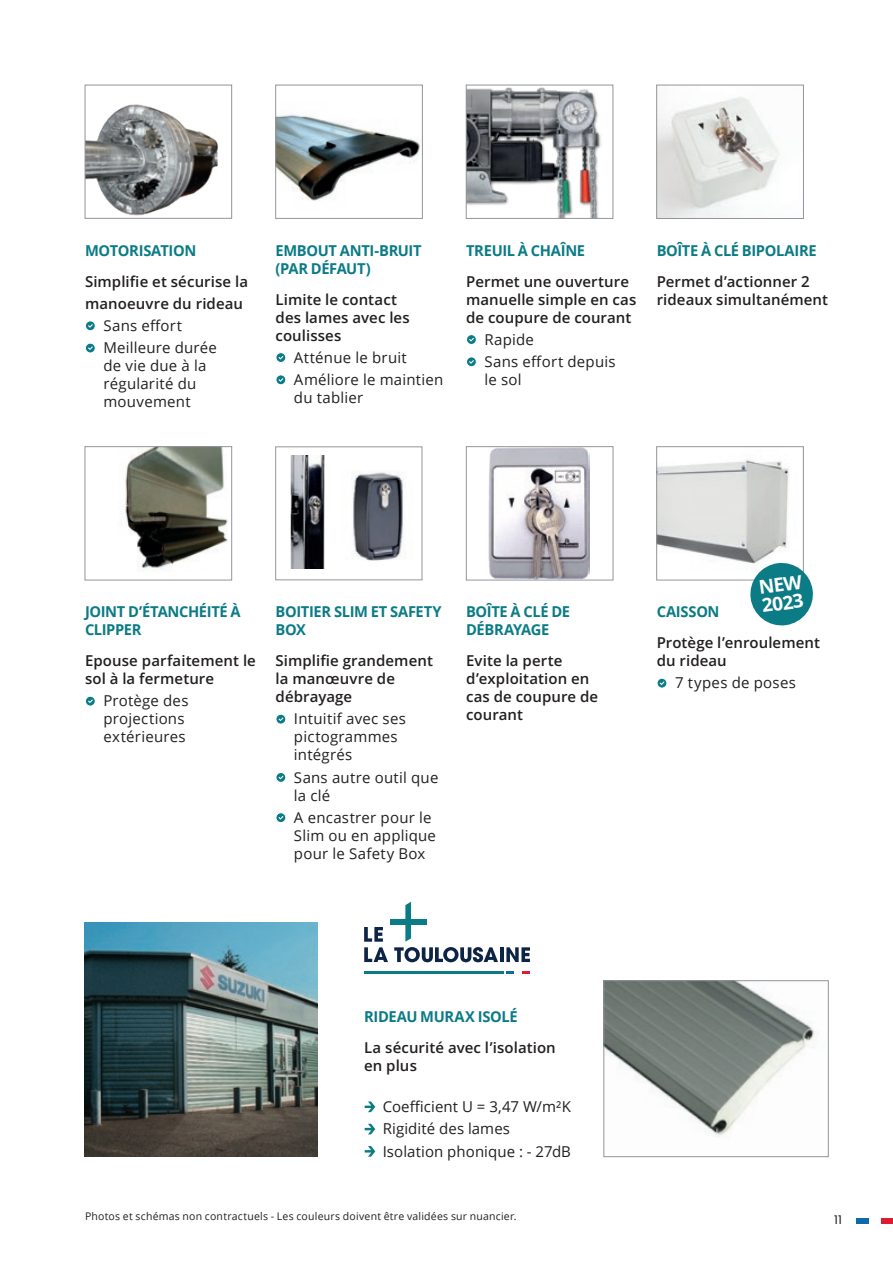
<style>
.page{position:relative;width:893px;height:1263px;background:#fff}
.page>*{position:absolute;margin:0;border:0;box-sizing:border-box;transform-origin:0 0}
.t1{font:700 19.05px/18.8px "Open Sans";color:#fff}
.t2{font:600 15px/18px "Open Sans";letter-spacing:.005em;color:#231f20}
.t3{font:15px/18px "Open Sans";letter-spacing:.015em;color:#231f20}
.t4{font:700 15px/18px "Open Sans";letter-spacing:-.025em;color:#0b7b85}
.t5{font:12px "Poppins";color:#231f20}
.t6{font:10.5px "Open Sans";letter-spacing:.02em;color:#231f20}
</style>
<div class="page">
<div style="left:881px;top:1218px;width:12px;height:6px;background:#db1e2e"></div>
<div style="left:856px;top:1218px;width:12px;height:6px;background:#0f6aab"></div>
<svg style="left:85px;top:321px;width:10px;height:10px"></svg>
<div style="left:85px;top:320px;width:11px;height:11px;border:1px solid #fff;border-radius:50%"></div>
<svg style="left:88px;top:324px;width:5px;height:4px"></svg>
<svg style="left:85px;top:343px;width:10px;height:10px"></svg>
<div style="left:85px;top:343px;width:11px;height:10px;border:1px solid #fff;border-radius:50%"></div>
<svg style="left:88px;top:346px;width:5px;height:4px"></svg>
<svg style="left:276px;top:353px;width:10px;height:9px"></svg>
<div style="left:276px;top:352px;width:10px;height:11px;border:1px solid #fff;border-radius:50%"></div>
<svg style="left:276px;top:375px;width:10px;height:10px"></svg>
<div style="left:276px;top:374px;width:10px;height:11px;border:1px solid #fff;border-radius:50%"></div>
<svg style="left:278px;top:378px;width:5px;height:4px"></svg>
<div style="left:466px;top:335px;width:10px;height:9px;background:#0b7b85;border-radius:50%"></div>
<div style="left:466px;top:334px;width:11px;height:11px;border:1px solid #fff;border-radius:50%"></div>
<svg style="left:469px;top:338px;width:5px;height:4px"></svg>
<svg style="left:466px;top:357px;width:10px;height:10px"></svg>
<div style="left:466px;top:356px;width:11px;height:11px;border:1px solid #fff;border-radius:50%"></div>
<svg style="left:469px;top:360px;width:5px;height:4px"></svg>
<svg style="left:85px;top:696px;width:10px;height:10px"></svg>
<div style="left:85px;top:696px;width:11px;height:10px;border:1px solid #fff;border-radius:50%"></div>
<svg style="left:88px;top:699px;width:5px;height:4px"></svg>
<div style="left:276px;top:714px;width:10px;height:10px;background:#0b7b85;border-radius:50%"></div>
<div style="left:276px;top:714px;width:10px;height:10px;border:1px solid #fff;border-radius:50%"></div>
<svg style="left:278px;top:717px;width:5px;height:4px"></svg>
<svg style="left:276px;top:772px;width:10px;height:10px"></svg>
<div style="left:276px;top:772px;width:10px;height:11px;border:1px solid #fff;border-radius:50%"></div>
<svg style="left:278px;top:776px;width:5px;height:3px"></svg>
<svg style="left:276px;top:813px;width:10px;height:10px"></svg>
<div style="left:276px;top:812px;width:10px;height:11px;border:1px solid #fff;border-radius:50%"></div>
<svg style="left:278px;top:816px;width:5px;height:4px"></svg>
<svg style="left:657px;top:678px;width:10px;height:10px"></svg>
<div style="left:657px;top:678px;width:10px;height:10px;border:1px solid #fff;border-radius:50%"></div>
<svg style="left:660px;top:681px;width:4px;height:4px"></svg>
<img style="left:605px;top:982px;width:211px;height:155px">
<div style="left:603px;top:980px;width:226px;height:177px;border:1px solid #939598"></div>
<svg style="left:365px;top:1101px;width:10px;height:11px"></svg>
<svg style="left:365px;top:1124px;width:10px;height:10px"></svg>
<svg style="left:365px;top:1146px;width:10px;height:11px"></svg>
<hr style="left:500px;top:947px;width:4px;height:15px;background:#0e2447">
<svg style="left:506px;top:947px;width:24px;height:15px"></svg>
<svg style="left:506px;top:971px;width:24px;height:3px"></svg>
<hr style="left:364px;top:971px;width:140px;height:3px;background:#0b7b85">
<svg style="left:394px;top:902px;width:104px;height:60px"></svg>
<div style="left:390px;top:919px;width:36px;height:5px;background:#0b7b85"></div>
<svg style="left:364px;top:927px;width:24px;height:35px"></svg>
<img style="left:85px;top:923px;width:232px;height:234px">
<img style="left:87px;top:104px;width:131px;height:112px">
<div style="left:85px;top:85px;width:147px;height:134px;border:1px solid #939598"></div>
<img style="left:125px;top:448px;width:103px;height:124px">
<div style="left:85px;top:446px;width:147px;height:134px;border:1px solid #939598"></div>
<img style="left:468px;top:87px;width:133px;height:130px">
<div style="left:466px;top:85px;width:147px;height:134px;border:1px solid #939598"></div>
<img style="left:658px;top:97px;width:122px;height:120px">
<div style="left:656px;top:85px;width:148px;height:134px;border:1px solid #939598"></div>
<img style="left:277px;top:114px;width:143px;height:87px">
<div style="left:275px;top:85px;width:148px;height:134px;border:1px solid #939598"></div>
<img style="left:488px;top:448px;width:101px;height:130px">
<div style="left:466px;top:446px;width:147px;height:134px;border:1px solid #939598"></div>
<div style="left:275px;top:447px;width:147px;height:133px;background:#fff;border:1px solid #939598"></div>
<img style="left:275px;top:455px;width:50px;height:114px">
<img style="left:351px;top:470px;width:55px;height:91px">
<img style="left:658px;top:459px;width:131px;height:104px">
<div style="left:656px;top:446px;width:147px;height:134px;border:1px solid #939598"></div>
<svg style="left:748px;top:561px;width:65px;height:65px"></svg>
<p class="t4" style="left:85px;top:241px;width:113px">MOTORISATION</p>
<p class="t2" style="left:85px;top:270px;width:164px;line-height:22.2px">Simplifie et sécurise la manoeuvre du rideau</p>
<p class="t3" style="left:103px;top:314px;width:115px;line-height:22.2px">Sans effort<br>Meilleure durée</p>
<p class="t3" style="left:103px;top:356px;width:104px">de vie due à la régularité du mouvement</p>
<p class="t4" style="left:276px;top:241px;width:148px">EMBOUT ANTI-BRUIT (PAR DÉFAUT)</p>
<p class="t2" style="left:276px;top:290px;width:136px">Limite le contact des lames avec les coulisses</p>
<p class="t3" style="left:294px;top:346px;width:151px;line-height:22.2px">Atténue le bruit<br>Améliore le maintien</p>
<p class="t3" style="left:294px;top:388px;width:71px">du tablier</p>
<p class="t4" style="left:466px;top:241px;width:121px">TREUIL À CHAÎNE</p>
<p class="t2" style="left:466px;top:272px;width:172px">Permet une ouverture manuelle simple en cas de coupure de courant</p>
<p class="t3" style="left:484px;top:328px;width:133px;line-height:22.2px">Rapide<br>Sans effort depuis</p>
<p class="t3" style="left:484px;top:370px;width:39px">le sol</p>
<p class="t4" style="left:657px;top:241px;width:162px">BOÎTE À CLÉ BIPOLAIRE</p>
<p class="t2" style="left:657px;top:272px;width:173px">Permet d’actionner 2 rideaux simultanément</p>
<p class="t4" style="left:85px;top:603px;width:157px">JOINT D’ÉTANCHÉITÉ À<br>CLIPPER</p>
<p class="t2" style="left:85px;top:651px;width:172px">Epouse parfaitement le sol à la fermeture</p>
<p class="t3" style="left:103px;top:692px;width:87px">Protège des projections extérieures</p>
<p class="t4" style="left:276px;top:603px;width:168px">BOITIER SLIM ET SAFETY<br>BOX</p>
<p class="t2" style="left:276px;top:651px;width:159px">Simplifie grandement la manœuvre de débrayage</p>
<p class="t3" style="left:294px;top:710px;width:113px">Intuitif avec ses pictogrammes intégrés</p>
<p class="t3" style="left:294px;top:768px;width:146px">Sans autre outil que la clé</p>
<p class="t3" style="left:294px;top:808px;width:144px">A encastrer pour le<br>Slim ou en applique pour le Safety Box</p>
<p class="t4" style="left:466px;top:603px;width:105px">BOÎTE À CLÉ DE<br>DÉBRAYAGE</p>
<p class="t2" style="left:466px;top:651px;width:134px">Evite la perte d’exploitation en cas de coupure de courant</p>
<p class="t4" style="left:364px;top:1007px;width:155px">RIDEAU MURAX ISOLÉ</p>
<p class="t2" style="left:364px;top:1038px;width:193px">La sécurité avec l’isolation en plus</p>
<p class="t3" style="left:383px;top:1095px;width:190px;line-height:22.2px">Coefficient U = 3,47 W/m²K<br>Rigidité des lames<br>Isolation phonique : - 27dB</p>
<p class="t6" style="left:85px;top:1209px;width:433px">Photos et schémas non contractuels - Les couleurs doivent être validées sur nuancier.</p>
<p class="t1" style="left:758px;top:577px;width:45px;rotate:-7deg">NEW<br>2023</p>
<p class="t4" style="left:657px;top:603px;width:64px">CAISSON</p>
<p class="t2" style="left:657px;top:633px;width:165px">Protège l’enroulement du rideau</p>
<p class="t3" style="left:675px;top:674px;width:122px">7 types de poses</p>
<p class="t5" style="left:834px;top:1213px;width:9px">11</p>
</div>
